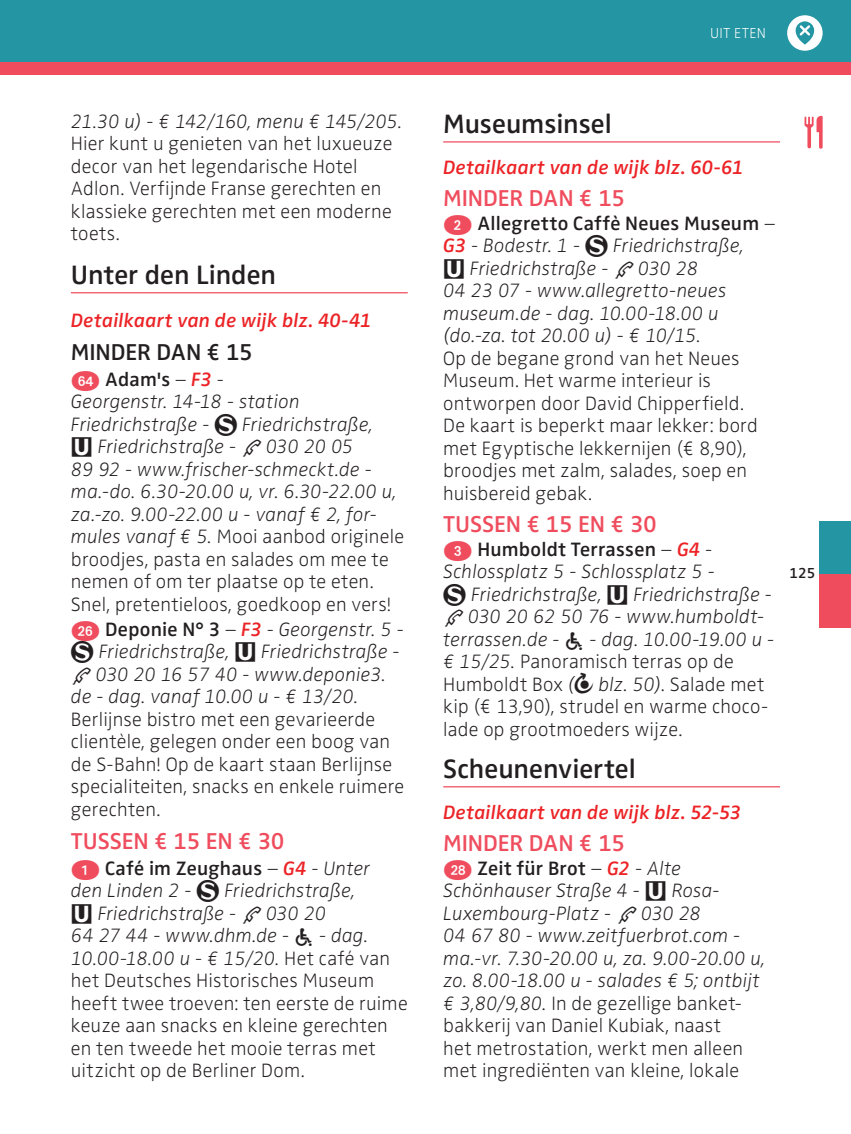
<style>
.page{position:relative;width:851px;height:1134px;background:#fff}
.page>*{position:absolute;margin:0;border:0;box-sizing:border-box;transform-origin:0 0}
.t1{font:27.5px "Zwo w 5";color:#231f20}
.t2{font:23.75px "Zwo w 5";letter-spacing:-.01em;color:#ef4d5e}
.t3{font:23.75px "Zwo w 5";letter-spacing:-.005em;color:#231f20}
.t4{font:20px/22.5px "Zwo w 1";letter-spacing:.01em;color:#231f20}
.t5{font:20px/22.5px "Zwo w 1 Italic";letter-spacing:.01em;color:#231f20}
.t6{font:20px "Zwo w 5";letter-spacing:.015em;color:#231f20}
.t7{font:20px "Zwo w 5 Italic";letter-spacing:.01em;color:#ec2326}
.t8{font:20px "Zwo w 1 Italic";letter-spacing:-.03em;color:#231f20}
.t9{font:15px "Zwo w 1";letter-spacing:.02em;color:#fff}
.t10{font:15px "Zwo w 5";color:#231f20}
.s1{font-family:"Pastilles.otf";color:#ef4d5e}
.s2{font-family:"Zwo w 1"}
.s3{font-family:"Zwo w 5 Italic";color:#ec2326}
.s4{font-family:"Michelin"}
.s5{font-family:"Zwo w 1 Italic"}
.s6{font-family:"Zwo w 5"}
</style>
<div class="page">
<div style="left:0;top:0;width:850px;height:74px;background:#2495a2"></div>
<div style="left:0;top:62px;width:850px;height:12px;background:#ef4d5e"></div>
<div style="left:788px;top:16px;width:33px;height:34px;background:#fff;border-radius:50%"></div>
<div style="left:787px;top:15px;width:35px;height:36px;border:2px solid #fff;border-radius:50%"></div>
<svg style="left:804px;top:116px;width:18px;height:33px"></svg>
<div style="left:819px;top:522px;width:31px;height:106px;background:#2495a2"></div>
<div style="left:819px;top:575px;width:31px;height:53px;background:#ef4d5e"></div>
<svg style="left:795px;top:21px;width:19px;height:24px"></svg>
<hr style="left:71px;top:292px;width:336px;height:1px;background:#ef4d5e">
<hr style="left:443px;top:141px;width:337px;height:2px;background:#ef4d5e">
<hr style="left:443px;top:786px;width:337px;height:1px;background:#ef4d5e">
<p class="t8" style="left:71px;top:109px;width:332px">21.30 u) - € 142/160, menu € 145/205.</p>
<p class="t4" style="left:71px;top:132px;width:323px">Hier kunt u genieten van het luxueuze decor van het legendarische Hotel<br>Adlon. Verfijnde Franse gerechten en klassieke gerechten met een moderne toets.</p>
<h1 class="t1" style="left:71px;top:258px;width:207px">Unter den Linden</h1>
<p class="t7" style="left:71px;top:308px;width:302px">Detailkaart van de wijk blz. 40-41</p>
<p class="t3" style="left:71px;top:338px;width:183px">MINDER DAN € 15</p>
<p class="t6" style="left:71px;top:367px;width:154px"><span class="s1">ŝ</span> Adam's <span class="s2">–</span> <span class="s3">F3</span> <span class="s2">-</span></p>
<p class="t5" style="left:71px;top:390px;width:327px">Georgenstr. 14-18 - station Friedrichstraße - <span class="s4">”</span> Friedrichstraße, <span class="s4">’</span> Friedrichstraße - <span class="s4">t</span>030 20 05<br>89 92 - www.frischer-schmeckt.de - ma.-do. 6.30-20.00 u, vr. 6.30-22.00 u, za.-zo. 9.00-22.00 u - vanaf € 2, for-</p>
<p class="t4" style="left:71px;top:525px;width:334px"><span class="s5">mules vanaf € 5.</span> Mooi aanbod originele broodjes, pasta en salades om mee te nemen of om ter plaatse op te eten.<br>Snel, pretentieloos, goedkoop en vers!</p>
<p class="t5" style="left:71px;top:618px;width:334px"><span class="s1">Ħ</span> <span class="s6">Deponie N° 3</span> <span class="s2">–</span> <span class="s3">F3</span> <span class="s2">-</span> Georgenstr. 5 - <span class="s4">”</span> Friedrichstraße, <span class="s4">’</span> Friedrichstraße - <span class="s4">t</span>030 20 16 57 40 - www.deponie3. de - dag. vanaf 10.00 u - € 13/20.</p>
<p class="t4" style="left:71px;top:708px;width:334px">Berlijnse bistro met een gevarieerde clientèle, gelegen onder een boog van de S-Bahn! Op de kaart staan Berlijnse specialiteiten, snacks en enkele ruimere gerechten.</p>
<p class="t2" style="left:71px;top:828px;width:215px">TUSSEN € 15 EN € 30</p>
<p class="t6" style="left:71px;top:856px;width:301px"><span class="s1">ā</span> Café im Zeughaus <span class="s2">–</span> <span class="s3">G4</span> <span class="s2">-</span> <span class="s5">Unter</span></p>
<p class="t5" style="left:71px;top:879px;width:320px">den Linden 2 - <span class="s4">”</span> Friedrichstraße,<br><span class="s4">’</span> Friedrichstraße - <span class="s4">t</span>030 20<br>64 27 44 - www.dhm.de - <span class="s4">j</span> - dag.<br>10.00-18.00 u - € 15/20. <span class="s2">Het café van</span></p>
<p class="t4" style="left:71px;top:969px;width:338px">het Deutsches Historisches Museum heeft twee troeven: ten eerste de ruime keuze aan snacks en kleine gerechten en ten tweede het mooie terras met uitzicht op de Berliner Dom.</p>
<p class="t9" style="left:710px;top:24px;width:57px">UIT ETEN</p>
<h1 class="t1" style="left:443px;top:108px;width:170px">Museumsinsel</h1>
<p class="t7" style="left:443px;top:156px;width:302px">Detailkaart van de wijk blz. 60-61</p>
<p class="t2" style="left:443px;top:184px;width:183px">MINDER DAN € 15</p>
<p class="t6" style="left:443px;top:212px;width:333px"><span class="s1">Ă</span> Allegretto Caffè Neues Museum <span class="s2">–</span></p>
<p class="t5" style="left:443px;top:234px;width:302px"><span class="s3">G3</span> <span class="s2">-</span> Bodestr. 1 - <span class="s4">”</span> Friedrichstraße, <span class="s4">’</span> Friedrichstraße - <span class="s4">t</span>030 28<br>04 23 07 - www.allegretto-neues museum.de - dag. 10.00-18.00 u (do.-za. tot 20.00 u) - € 10/15.</p>
<p class="t4" style="left:443px;top:347px;width:316px">Op de begane grond van het Neues<br>Museum. Het warme interieur is ontworpen door David Chipperfield.<br>De kaart is beperkt maar lekker: bord met Egyptische lekkernijen (€ 8,90), broodjes met zalm, salades, soep en huisbereid gebak.</p>
<p class="t2" style="left:443px;top:510px;width:215px">TUSSEN € 15 EN € 30</p>
<p class="t6" style="left:443px;top:537px;width:271px"><span class="s1">ă</span> Humboldt Terrassen <span class="s2">–</span> <span class="s3">G4</span> <span class="s2">-</span></p>
<p class="t5" style="left:443px;top:560px;width:332px">Schlossplatz 5 - Schlossplatz 5 -<br><span class="s4">”</span> Friedrichstraße, <span class="s4">’</span> Friedrichstraße - <span class="s4">t</span>030 20 62 50 76 - www.humboldt&shy;terrassen.de - <span class="s4">j</span> - dag. 10.00-19.00 u -</p>
<p class="t4" style="left:443px;top:650px;width:326px"><span class="s5">€ 15/25.</span> Panoramisch terras op de Humboldt Box <span class="s5">(</span><span class="s4">T</span> <span class="s5">blz. 50)</span>. Salade met kip (€ 13,90), strudel en warme choco&shy;lade op grootmoeders wijze.</p>
<h1 class="t1" style="left:443px;top:752px;width:194px">Scheunenviertel</h1>
<p class="t7" style="left:443px;top:801px;width:300px">Detailkaart van de wijk blz. 52-53</p>
<p class="t2" style="left:443px;top:829px;width:183px">MINDER DAN € 15</p>
<p class="t6" style="left:443px;top:856px;width:239px"><span class="s1">Ĩ</span> Zeit für Brot <span class="s2">–</span> <span class="s3">G2</span> <span class="s2">-</span> <span class="s5">Alte</span></p>
<p class="t5" style="left:443px;top:879px;width:323px">Schönhauser Straße 4 - <span class="s4">’</span> Rosa-Luxembourg-Platz - <span class="s4">t</span>030 28<br>04 67 80 - www.zeitfuerbrot.com - ma.-vr. 7.30-20.00 u, za. 9.00-20.00 u, zo. 8.00-18.00 u - salades € 5; ontbijt</p>
<p class="t4" style="left:443px;top:992px;width:301px"><span class="s5">€ 3,80/9,80.</span> In de gezellige banket&shy;bakkerij van Daniel Kubiak, naast het metrostation, werkt men alleen met ingrediënten van kleine, lokale</p>
<p class="t10" style="left:789px;top:564px;width:27px">125</p>
</div>
